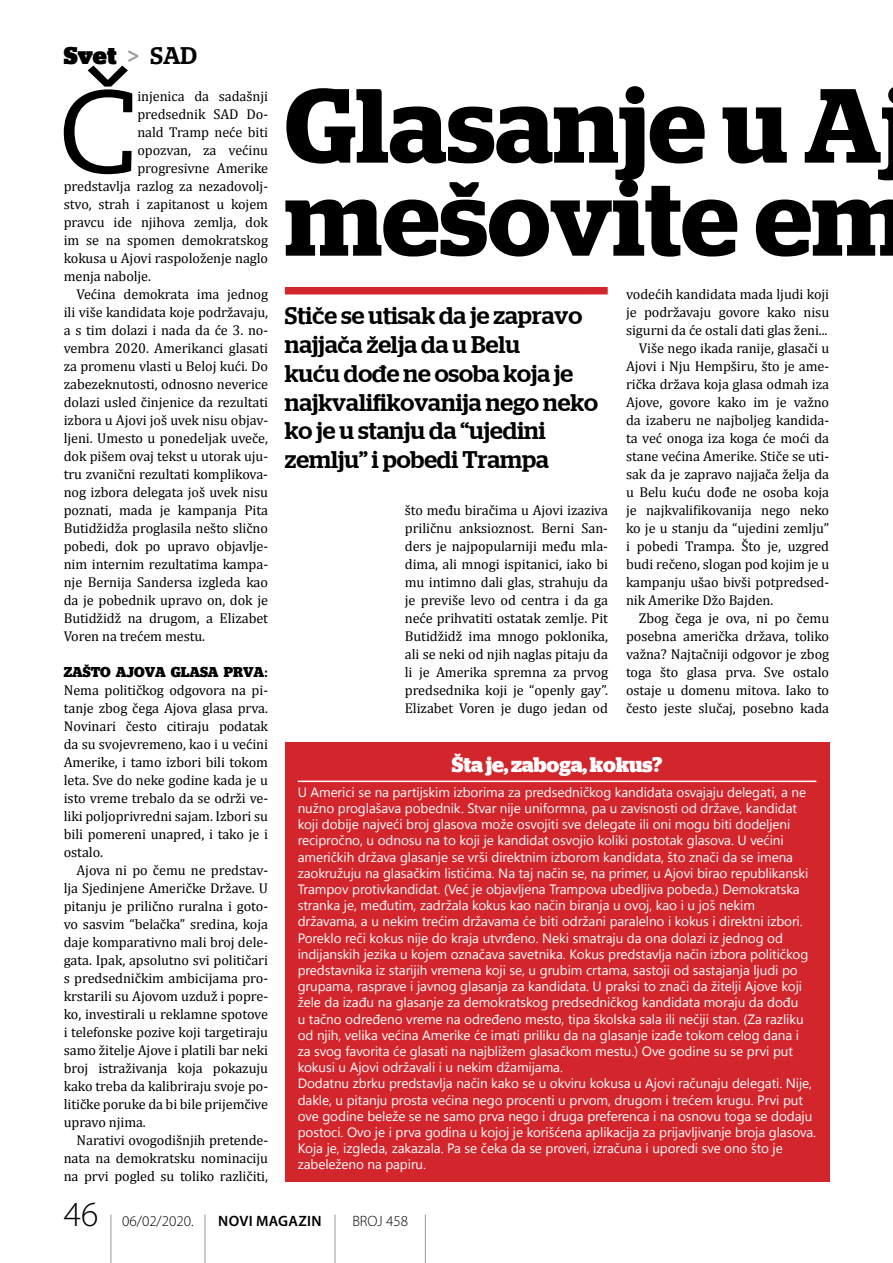
<style>
.page{position:relative;width:893px;height:1263px;background:#fff}
.page>*{position:absolute;margin:0;border:0;box-sizing:border-box;transform-origin:0 0}
.t1{font:117.15px "Caecilia Yu";color:#000}
.t2{font:600 105px/93px "Stag";color:#000}
.t3{font:300 35.4px "Myriad Pro";color:#000}
.t4{font:500 24px/28.8px "Stag";color:#000}
.t5{font:900 24px "Stag";color:#000}
.t6{font:700 21px "Stag";letter-spacing:-.005em;color:#fff}
.t7{font:300 15px "Myriad Pro";color:#000}
.t8{font:600 15px "Myriad Pro";letter-spacing:.02em;color:#000}
.t9{font:14.25px/18px "Cambria";letter-spacing:-.005em;color:#000;text-align:justify}
.t10{font:700 14.25px "Stag";letter-spacing:-.005em;color:#000}
.t11{font:13.5px/16.2px "Segoe UI";letter-spacing:-.005em;color:#fff}
.s1{font-weight:400;color:#9a999b}
.s2{font-weight:500}
.s3{font-family:"Cambria"}
</style>
<div class="page">
<div style="left:285px;top:742px;width:544px;height:440px;background:#d2252c"></div>
<hr style="left:298px;top:780px;width:518px;height:2px;background:#fff">
<div style="left:285px;top:287px;width:323px;height:7px;background:#d2252c"></div>
<hr style="left:111px;top:1214px;width:1px;height:49px;background:#9a999b">
<hr style="left:205px;top:1214px;width:1px;height:49px;background:#9a999b">
<hr style="left:335px;top:1214px;width:1px;height:49px;background:#9a999b">
<hr style="left:425px;top:1214px;width:1px;height:49px;background:#9a999b">
<h3 class="t5" style="left:64px;top:41px;width:135px">Svet <span class="s1">&gt;</span> <span class="s2">SAD</span></h3>
<h1 class="t1" style="left:58px;top:64px;width:82px">Č</h1>
<p class="t9" style="left:137px;top:87px;width:132px">injenica da sadašnji</p>
<p class="t9" style="left:137px;top:105px;width:132px">predsednik SAD Do-</p>
<p class="t9" style="left:137px;top:123px;width:132px">nald Tramp neće biti</p>
<p class="t9" style="left:137px;top:141px;width:132px">opozvan, za većinu</p>
<p class="t9" style="left:137px;top:159px;width:132px">progresivne Amerike</p>
<p class="t9" style="left:64px;top:177px;width:206px">predstavlja razlog za nezadovolj-</p>
<p class="t9" style="left:64px;top:195px;width:206px">stvo, strah i zapitanost u kojem</p>
<p class="t9" style="left:64px;top:213px;width:206px">pravcu ide njihova zemlja, dok</p>
<p class="t9" style="left:64px;top:231px;width:206px">im se na spomen demokratskog</p>
<p class="t9" style="left:64px;top:249px;width:206px">kokusa u Ajovi raspoloženje naglo</p>
<p class="t9" style="left:64px;top:267px;width:89px">menja nabolje.</p>
<p class="t9" style="left:77px;top:285px;width:193px">Većina demokrata ima jednog</p>
<p class="t9" style="left:64px;top:303px;width:206px">ili više kandidata koje podržavaju,</p>
<p class="t9" style="left:64px;top:321px;width:206px">a s tim dolazi i nada da će 3. no-</p>
<p class="t9" style="left:64px;top:339px;width:206px">vembra 2020. Amerikanci glasati</p>
<p class="t9" style="left:64px;top:357px;width:206px">za promenu vlasti u Beloj kući. Do</p>
<p class="t9" style="left:64px;top:375px;width:206px">zabezeknutosti, odnosno neverice</p>
<p class="t9" style="left:64px;top:393px;width:206px">dolazi usled činjenice da rezultati</p>
<p class="t9" style="left:64px;top:411px;width:206px">izbora u Ajovi još uvek nisu objav-</p>
<p class="t9" style="left:64px;top:429px;width:206px">ljeni. Umesto u ponedeljak uveče,</p>
<p class="t9" style="left:64px;top:447px;width:206px">dok pišem ovaj tekst u utorak uju-</p>
<p class="t9" style="left:64px;top:465px;width:206px">tru zvanični rezultati komplikova-</p>
<p class="t9" style="left:64px;top:483px;width:206px">nog izbora delegata još uvek nisu</p>
<p class="t9" style="left:64px;top:501px;width:206px">poznati, mada je kampanja Pita</p>
<p class="t9" style="left:64px;top:519px;width:206px">Butidžidža proglasila nešto slično</p>
<p class="t9" style="left:64px;top:537px;width:206px">pobedi, dok po upravo objavlje-</p>
<p class="t9" style="left:64px;top:555px;width:206px">nim internim rezultatima kampa-</p>
<p class="t9" style="left:64px;top:573px;width:206px">nje Bernija Sandersa izgleda kao</p>
<p class="t9" style="left:64px;top:591px;width:206px">da je pobednik upravo on, dok je</p>
<p class="t9" style="left:64px;top:609px;width:206px">Butidžidž na drugom, a Elizabet</p>
<p class="t9" style="left:64px;top:627px;width:143px">Voren na trećem mestu.</p>
<p class="t10" style="left:64px;top:663px;width:206px">ZAŠTO AJOVA GLASA PRVA<span class="s3">:</span></p>
<p class="t9" style="left:64px;top:681px;width:206px">Nema političkog odgovora na pi&shy;tanje zbog čega Ajova glasa prva.<br>Novinari često citiraju podatak da su svojevremeno, kao i u većini Amerike, i tamo izbori bili tokom leta. Sve do neke godine kada je u isto vreme trebalo da se održi ve&shy;liki poljoprivredni sajam. Izbori su bili pomereni unapred, i tako je i ostalo.</p>
<p class="t9" style="left:64px;top:861px;width:206px;text-indent:13px">Ajova ni po čemu ne predstav&shy;lja Sjedinjene Američke Države. U pitanju je prilično ruralna i goto&shy;vo sasvim “belačka” sredina, koja daje komparativno mali broj dele&shy;gata. Ipak, apsolutno svi političari s predsedničkim ambicijama pro&shy;krstarili su Ajovom uzduž i popre&shy;ko, investirali u reklamne spotove i telefonske pozive koji targetiraju samo žitelje Ajove i platili bar neki broj istraživanja koja pokazuju kako treba da kalibriraju svoje po&shy;litičke poruke da bi bile prijemčive upravo njima.</p>
<p class="t9" style="left:64px;top:1131px;width:206px;text-indent:13px">Narativi ovogodišnjih pretende&shy;nata na demokratsku nominaciju na prvi pogled su toliko različiti,</p>
<h2 class="t2" style="left:285px;top:79px;width:628px">Glasanje u Aj mešovite em</h2>
<h3 class="t4" style="left:285px;top:301px;width:315px">Stiče se utisak da je zapravo najjača želja da u Belu<br>kuću dođe ne osoba koja je najkvalifikovanija nego neko ko je u stanju da “ujedini zemlju” i pobedi Trampa</h3>
<p class="t9" style="left:405px;top:501px;width:205px">što među biračima u Ajovi izaziva priličnu anksioznost. Berni San&shy;ders je najpopularniji među mla&shy;dima, ali mnogi ispitanici, iako bi mu intimno dali glas, strahuju da je previše levo od centra i da ga neće prihvatiti ostatak zemlje. Pit Butidžidž ima mnogo poklonika, ali se neki od njih naglas pitaju da li je Amerika spremna za prvog predsednika koji je “openly gay”.<br>Elizabet Voren je dugo jedan od</p>
<p class="t9" style="left:626px;top:285px;width:205px">vodećih kandidata mada ljudi koji</p>
<p class="t9" style="left:626px;top:303px;width:205px">je podržavaju govore kako nisu</p>
<p class="t9" style="left:626px;top:321px;width:203px">sigurni da će ostali dati glas ženi...</p>
<p class="t9" style="left:639px;top:339px;width:192px">Više nego ikada ranije, glasači u</p>
<p class="t9" style="left:626px;top:357px;width:205px">Ajovi i Nju Hempširu, što je ame-</p>
<p class="t9" style="left:626px;top:375px;width:205px">rička država koja glasa odmah iza</p>
<p class="t9" style="left:626px;top:393px;width:205px">Ajove, govore kako im je važno</p>
<p class="t9" style="left:626px;top:411px;width:205px">da izaberu ne najboljeg kandida-</p>
<p class="t9" style="left:626px;top:429px;width:205px">ta već onoga iza koga će moći da</p>
<p class="t9" style="left:626px;top:447px;width:205px">stane većina Amerike. Stiče se uti-</p>
<p class="t9" style="left:626px;top:465px;width:205px">sak da je zapravo najjača želja da</p>
<p class="t9" style="left:626px;top:483px;width:205px">u Belu kuću dođe ne osoba koja</p>
<p class="t9" style="left:626px;top:501px;width:205px">je najkvalifikovanija nego neko</p>
<p class="t9" style="left:626px;top:519px;width:205px">ko je u stanju da “ujedini zemlju”</p>
<p class="t9" style="left:626px;top:537px;width:205px">i pobedi Trampa. Što je, uzgred</p>
<p class="t9" style="left:626px;top:555px;width:205px">budi rečeno, slogan pod kojim je u</p>
<p class="t9" style="left:626px;top:573px;width:205px">kampanju ušao bivši potpredsed-</p>
<p class="t9" style="left:626px;top:591px;width:149px">nik Amerike Džo Bajden.</p>
<p class="t9" style="left:639px;top:609px;width:192px">Zbog čega je ova, ni po čemu</p>
<p class="t9" style="left:626px;top:627px;width:205px">posebna američka država, toliko</p>
<p class="t9" style="left:626px;top:645px;width:205px">važna? Najtačniji odgovor je zbog</p>
<p class="t9" style="left:626px;top:663px;width:205px">toga što glasa prva. Sve ostalo</p>
<p class="t9" style="left:626px;top:681px;width:205px">ostaje u domenu mitova. Iako to</p>
<p class="t9" style="left:626px;top:699px;width:205px">često jeste slučaj, posebno kada</p>
<h3 class="t6" style="left:452px;top:752px;width:212px">Šta je, zaboga, kokus?</h3>
<p class="t11" style="left:298px;top:783px;width:520px">U Americi se na partijskim izborima za predsedničkog kandidata osvajaju delegati, a ne nužno proglašava pobednik. Stvar nije uniformna, pa u zavisnosti od države, kandidat koji dobije najveći broj glasova može osvojiti sve delegate ili oni mogu biti dodeljeni recipročno, u odnosu na to koji je kandidat osvojio koliki postotak glasova. U većini američkih država glasanje se vrši direktnim izborom kandidata, što znači da se imena zaokružuju na glasačkim listićima. Na taj način se, na primer, u Ajovi birao republikanski Trampov protivkandidat. (Već je objavljena Trampova ubedljiva pobeda.) Demokratska stranka je, međutim, zadržala kokus kao način biranja u ovoj, kao i u još nekim državama, a u nekim trećim državama će biti održani paralelno i kokus i direktni izbori.<br>Poreklo reči kokus nije do kraja utvrđeno. Neki smatraju da ona dolazi iz jednog od indijanskih jezika u kojem označava savetnika. Kokus predstavlja način izbora političkog predstavnika iz starijih vremena koji se, u grubim crtama, sastoji od sastajanja ljudi po grupama, rasprave i javnog glasanja za kandidata. U praksi to znači da žitelji Ajove koji žele da izađu na glasanje za demokratskog predsedničkog kandidata moraju da dođu<br>u tačno određeno vreme na određeno mesto, tipa školska sala ili nečiji stan. (Za razliku od njih, velika većina Amerike će imati priliku da na glasanje izađe tokom celog dana i<br>za svog favorita će glasati na najbližem glasačkom mestu.) Ove godine su se prvi put kokusi u Ajovi održavali i u nekim džamijama.<br>Dodatnu zbrku predstavlja način kako se u okviru kokusa u Ajovi računaju delegati. Nije, dakle, u pitanju prosta većina nego procenti u prvom, drugom i trećem krugu. Prvi put ove godine beleže se ne samo prva nego i druga preferenca i na osnovu toga se dodaju postoci. Ovo je i prva godina u kojoj je korišćena aplikacija za prijavljivanje broja glasova.<br>Koja je, izgleda, zakazala. Pa se čeka da se proveri, izračuna i uporedi sve ono što je zabeleženo na papiru.</p>
<h3 class="t3" style="left:64px;top:1193px;width:36px">46</h3>
<p class="t7" style="left:122px;top:1212px;width:73px">06/02/2020.</p>
<p class="t8" style="left:218px;top:1211px;width:103px">NOVI MAGAZIN</p>
<p class="t7" style="left:352px;top:1212px;width:57px">BROJ 458</p>
</div>
